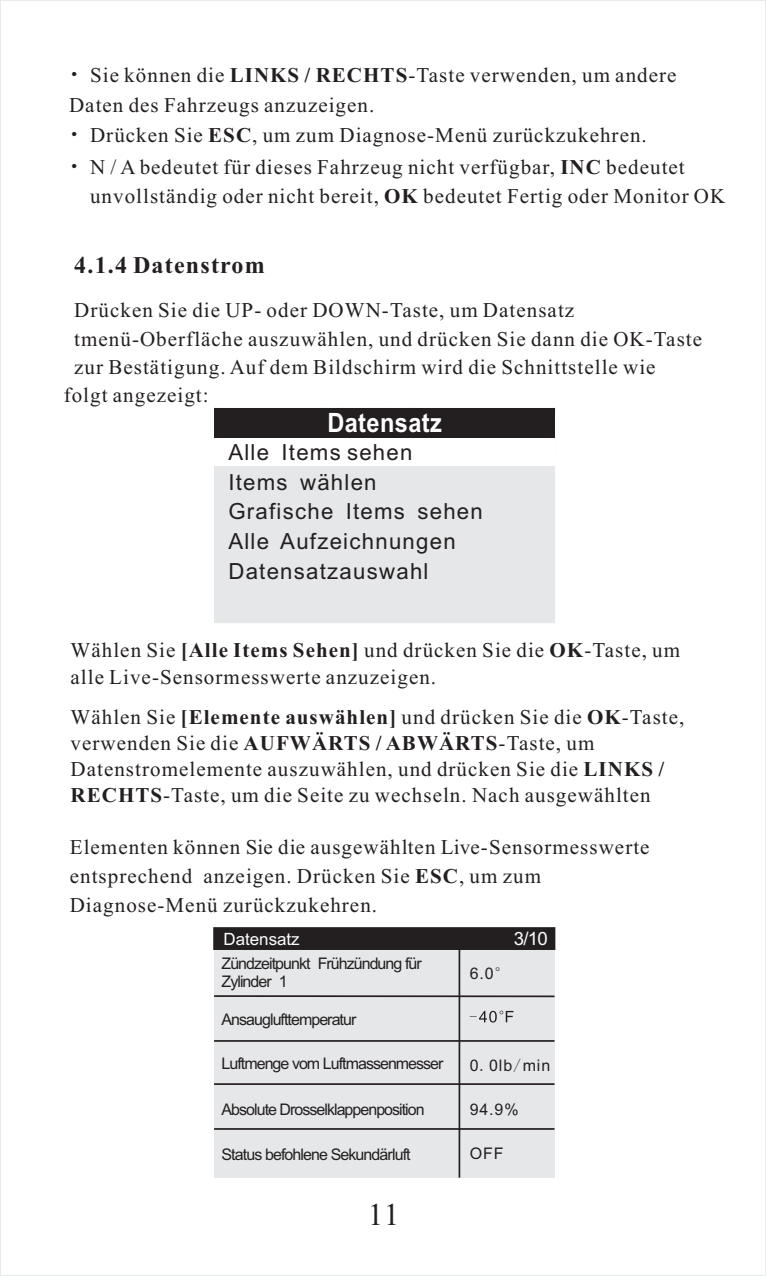
<style>
.page{position:relative;width:766px;height:1276px;background:#fff}
.page>*{position:absolute;margin:0;border:0;box-sizing:border-box;transform-origin:0 0}
.t1{font:31.5px "Times New Roman";color:#231f20}
.t2{font:700 26.7px "Arial";letter-spacing:.015em;color:#fff;scale:.88 1}
.t3{font:700 24px "Times New Roman";letter-spacing:.05em;color:#231f20}
.t4{font:22.2px/29.7px "Arial";letter-spacing:.055em;color:#231f20}
.t5{font:21px/26.1px "Times New Roman";letter-spacing:.05em;color:#231f20}
.t6{font:18.3px "Arial";color:#fff}
.t7{font:16.8px "Arial";color:#fff}
.t8{font:15.9px/18px "Arial";letter-spacing:-.06em;color:#231f20}
.s1{font-family:"Adobe Fangsong Std"}
.s2{font-weight:700}
.s3{font-family:"Sim Sun"}
</style>
<div class="page">
<div style="left:214px;top:408px;width:340px;height:215px;background:#e6e7e9"></div>
<div style="left:214px;top:408px;width:340px;height:30px;background:#231f20"></div>
<div style="left:214px;top:438px;width:340px;height:28px;background:#fff"></div>
<div style="left:214px;top:928px;width:340px;height:249px;background:#e6e7e9"></div>
<svg style="left:213px;top:927px;width:343px;height:24px;background:#2d292a"></svg>
<hr style="left:214px;top:995px;width:340px;height:2px;background:#231f20">
<hr style="left:458px;top:949px;width:2px;height:228px;background:#231f20">
<hr style="left:214px;top:1040px;width:340px;height:1px;background:#231f20">
<hr style="left:214px;top:1083px;width:340px;height:2px;background:#231f20">
<hr style="left:214px;top:1128px;width:340px;height:1px;background:#231f20">
<svg style="left:469px;top:1010px;width:44px;height:12px"></svg>
<p class="t5" style="left:64px;top:62px;width:622px;line-height:30.6px"><span class="s1">·</span> Sie können die <span class="s2">LINKS / RECHTS</span>-Taste verwenden, um andere Daten des Fahrzeugs anzuzeigen.<br><span class="s1">·</span> Drücken Sie <span class="s2">ESC</span>, um zum Diagnose-Menü zurückzukehren.<br><span class="s1">·</span> N / A bedeutet für dieses Fahrzeug nicht verfügbar, <span class="s2">INC</span> bedeutet</p>
<p class="t5" style="left:90px;top:185px;width:636px">unvollständig oder nicht bereit, <span class="s2">OK</span> bedeutet Fertig oder Monitor OK</p>
<p class="t3" style="left:74px;top:256px;width:192px">4.1.4 Datenstrom</p>
<p class="t5" style="left:74px;top:299px;width:501px">Drücken Sie die UP- oder DOWN-Taste, um Datensatz</p>
<p class="t5" style="left:74px;top:327px;width:629px">tmenü-Oberfläche auszuwählen, und drücken Sie dann die OK-Taste</p>
<p class="t5" style="left:74px;top:355px;width:582px">zur Bestätigung. Auf dem Bildschirm wird die Schnittstelle wie</p>
<p class="t5" style="left:64px;top:384px;width:146px">folgt angezeigt:</p>
<p class="t2" style="left:327px;top:413px;width:132px">Datensatz</p>
<p class="t4" style="left:228px;top:439px;width:256px">Alle Items sehen<br>Items wählen<br>Grafische Items sehen<br>Alle Aufzeichnungen<br>Datensatzauswahl</p>
<p class="t5" style="left:71px;top:639px;width:611px">Wählen Sie <span class="s2">[Alle Items Sehen]</span> und drücken Sie die <span class="s2">OK</span>-Taste, um alle Live-Sensormesswerte anzuzeigen.</p>
<p class="t5" style="left:70px;top:706px;width:615px">Wählen Sie <span class="s2">[Elemente auswählen]</span> und drücken Sie die <span class="s2">OK</span>-Taste, verwenden Sie die <span class="s2">AUFWÄRTS / ABWÄRTS</span>-Taste, um Datenstromelemente auszuwählen, und drücken Sie die <span class="s2">LINKS / RECHTS</span>-Taste, um die Seite zu wechseln. Nach ausgewählten</p>
<p class="t5" style="left:70px;top:834px;width:581px;line-height:29.1px">Elementen können Sie die ausgewählten Live-Sensormesswerte entsprechend anzeigen. Drücken Sie <span class="s2">ESC</span>, um zum<br>Diagnose-Menü zurückzukehren.</p>
<p class="t7" style="left:223px;top:933px;width:78px">Datensatz</p>
<p class="t8" style="left:221px;top:956px;width:202px">Zündzeitpunkt Frühzündung für<br>Zylinder 1</p>
<p class="t8" style="left:221px;top:1011px;width:136px">Ansauglufttemperatur</p>
<p class="t8" style="left:221px;top:1056px;width:223px">Luftmenge vom Luftmassenmesser</p>
<p class="t8" style="left:221px;top:1101px;width:205px">Absolute Drosselklappenposition</p>
<p class="t8" style="left:221px;top:1146px;width:190px">Status befohlene Sekundärluft</p>
<p class="t6" style="left:514px;top:932px;width:35px">3/10</p>
<p class="t8" style="left:469px;top:966px;width:42px">6.0<span class="s3">°</span></p>
<p class="t8" style="left:469px;top:1057px;width:82px">0<span class="s3">.</span>0lb<span class="s3">/</span>min</p>
<p class="t8" style="left:469px;top:1102px;width:50px">94.9%</p>
<p class="t8" style="left:469px;top:1145px;width:35px">OFF</p>
<h1 class="t1" style="left:367px;top:1202px;width:33px">11</h1>
</div>
